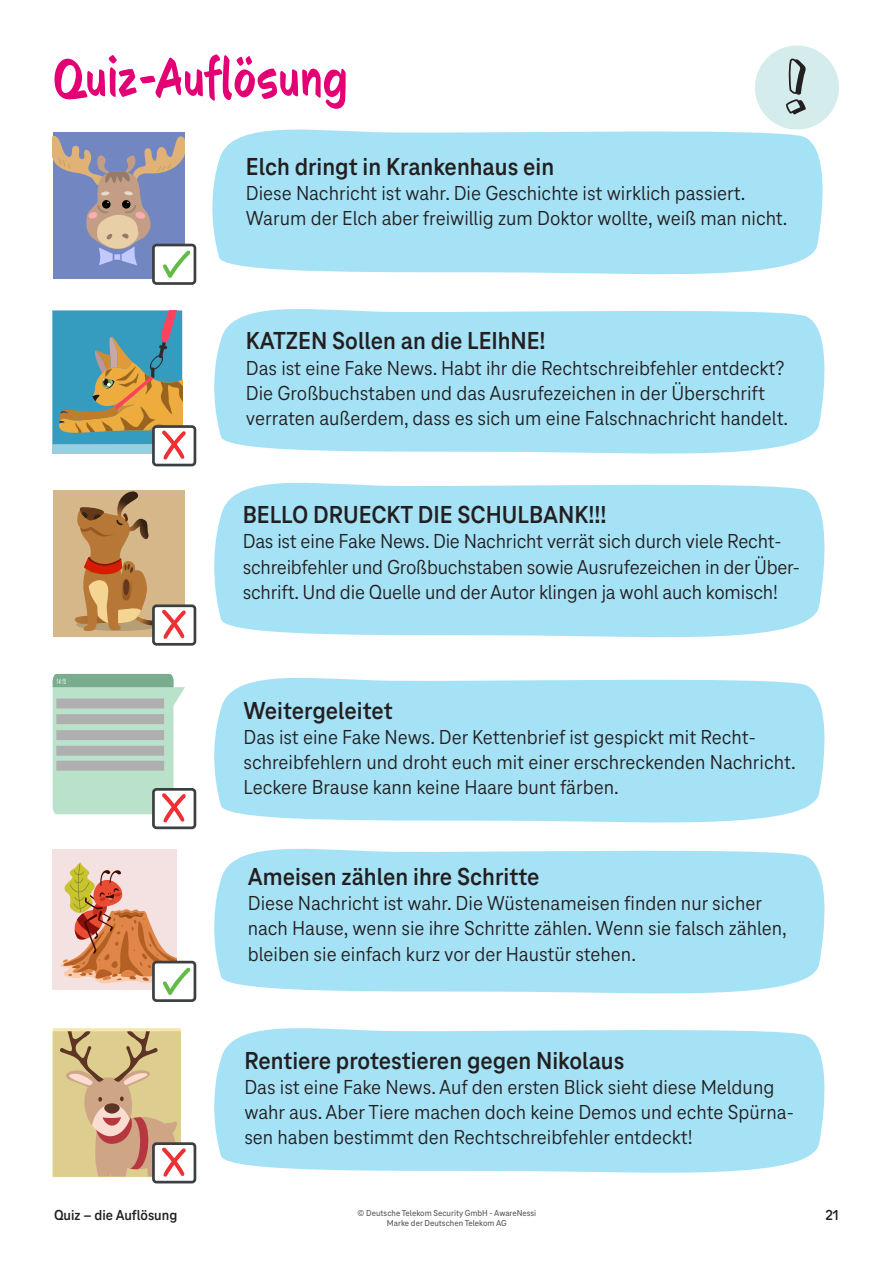
<style>
.page{position:relative;width:893px;height:1263px;background:#fff}
.page>*{position:absolute;margin:0;border:0;box-sizing:border-box;transform-origin:0 0}
.t1{font:700 57px "Tele Neo Marker";letter-spacing:.025em;color:#e20074}
.t2{font:700 25.5px "Tele Neo";color:#231f20}
.t3{font:700 22.2px "Tele Neo";color:#fff}
.t4{font:21px/25.2px "Tele Neo";color:#231f20}
.t5{font:18.15px "Myriad Pro";color:#000}
.t6{font:700 15px "Tele Neo";color:#231f20}
.t7{font:500 9px/10.5px "Tele Neo";color:#57585a;text-align:center}
.t8{font:italic 7.5px "Arial";color:#fff;scale:.53 1}
</style>
<div class="page">
<div style="left:214px;top:1028px;width:611px;height:145px;background:#a6e2f6"></div>
<svg style="left:214px;top:848px;width:611px;height:146px;background:#abe3f6"></svg>
<svg style="left:214px;top:677px;width:611px;height:146px;background:#abe3f6"></svg>
<div style="left:214px;top:482px;width:611px;height:156px;background:#a6e2f6"></div>
<div style="left:214px;top:309px;width:611px;height:145px;background:#a6e2f6"></div>
<div style="left:212px;top:129px;width:611px;height:146px;background:#a6e2f6"></div>
<div style="left:755px;top:45px;width:84px;height:85px;background:#d4edec;border-radius:50%"></div>
<svg style="left:786px;top:58px;width:20px;height:56px"></svg>
<div style="left:152px;top:788px;width:44px;height:41px;border:3px solid #3c3f41;border-radius:3px"></div>
<svg style="left:53px;top:674px;width:133px;height:149px;background:#bbd0c3"></svg>
<div style="left:53px;top:132px;width:132px;height:146px;background:#7287c1"></div>
<div style="left:152px;top:244px;width:44px;height:41px;border:3px solid #3c3f41;border-radius:3px"></div>
<svg style="left:53px;top:136px;width:137px;height:142px"></svg>
<div style="left:53px;top:311px;width:129px;height:133px;background:#369cbf"></div>
<div style="left:152px;top:425px;width:44px;height:41px;border:3px solid #3c3f41;border-radius:3px"></div>
<svg style="left:58px;top:311px;width:128px;height:149px"></svg>
<div style="left:53px;top:490px;width:132px;height:147px;background:#d6b78a"></div>
<div style="left:152px;top:604px;width:44px;height:42px;border:3px solid #3c3f41;border-radius:3px"></div>
<svg style="left:74px;top:491px;width:112px;height:148px"></svg>
<div style="left:53px;top:849px;width:124px;height:140px;background:#f4e1e1"></div>
<div style="left:152px;top:961px;width:44px;height:41px;border:3px solid #3c3f41;border-radius:3px"></div>
<svg style="left:57px;top:862px;width:133px;height:133px"></svg>
<div style="left:53px;top:1028px;width:128px;height:149px;background:#f4e7b0"></div>
<div style="left:152px;top:1142px;width:44px;height:41px;border:3px solid #3c3f41;border-radius:3px"></div>
<svg style="left:54px;top:1031px;width:132px;height:146px;background:#d3b78c"></svg>
<h1 class="t1" style="left:54px;top:41px;width:294px">Quiz-Auflösung</h1>
<p class="t3" style="left:59px;top:75px;width:41px">@ ...</p>
<p class="t2" style="left:246px;top:152px;width:310px">Elch dringt in Krankenhaus ein</p>
<p class="t4" style="left:246px;top:181px;width:543px">Diese Nachricht ist wahr. Die Geschichte ist wirklich passiert.<br>Warum der Elch aber freiwillig zum Doktor wollte, weiß man nicht.</p>
<p class="t2" style="left:246px;top:327px;width:301px">KATZEN Sollen an die LEIhNE!</p>
<p class="t4" style="left:246px;top:355px;width:544px">Das ist eine Fake News. Habt ihr die Rechtschreibfehler entdeckt?<br>Die Großbuchstaben und das Ausrufezeichen in der Überschrift verraten außerdem, dass es sich um eine Falschnachricht handelt.</p>
<p class="t8" style="left:56px;top:677px;width:20px">14:15</p>
<p class="t2" style="left:243px;top:500px;width:365px">BELLO DRUECKT DIE SCHULBANK!!!</p>
<p class="t4" style="left:243px;top:529px;width:559px">Das ist eine Fake News. Die Nachricht verrät sich durch viele Recht&shy;schreibfehler und Großbuchstaben sowie Ausrufezeichen in der Über&shy;schrift. Und die Quelle und der Autor klingen ja wohl auch komisch!</p>
<p class="t2" style="left:244px;top:696px;width:151px">Weitergeleitet</p>
<p class="t4" style="left:244px;top:724px;width:554px">Das ist eine Fake News. Der Kettenbrief ist gespickt mit Recht&shy;schreibfehlern und droht euch mit einer erschreckenden Nachricht.<br>Leckere Brause kann keine Haare bunt färben.</p>
<p class="t2" style="left:248px;top:862px;width:293px">Ameisen zählen ihre Schritte</p>
<p class="t4" style="left:248px;top:891px;width:541px">Diese Nachricht ist wahr. Die Wüstenameisen finden nur sicher nach Hause, wenn sie ihre Schritte zählen. Wenn sie falsch zählen, bleiben sie einfach kurz vor der Haustür stehen.</p>
<p class="t2" style="left:244px;top:1046px;width:381px">Rentiere protestieren gegen Nikolaus</p>
<p class="t4" style="left:244px;top:1074px;width:551px">Das ist eine Fake News. Auf den ersten Blick sieht diese Meldung wahr aus. Aber Tiere machen doch keine Demos und echte Spürna&shy;sen haben bestimmt den Rechtschreibfehler entdeckt!</p>
<p class="t5" style="left:154px;top:1199px;width:44px">10/10</p>
<p class="t7" style="left:358px;top:1208px;width:180px">© Deutsche Telekom Security GmbH - AwareNessi<br>Marke der Deutschen Telekom AG</p>
<p class="t6" style="left:54px;top:1207px;width:125px">Quiz – die Auflösung</p>
<p class="t6" style="left:825px;top:1207px;width:15px">21</p>
</div>
